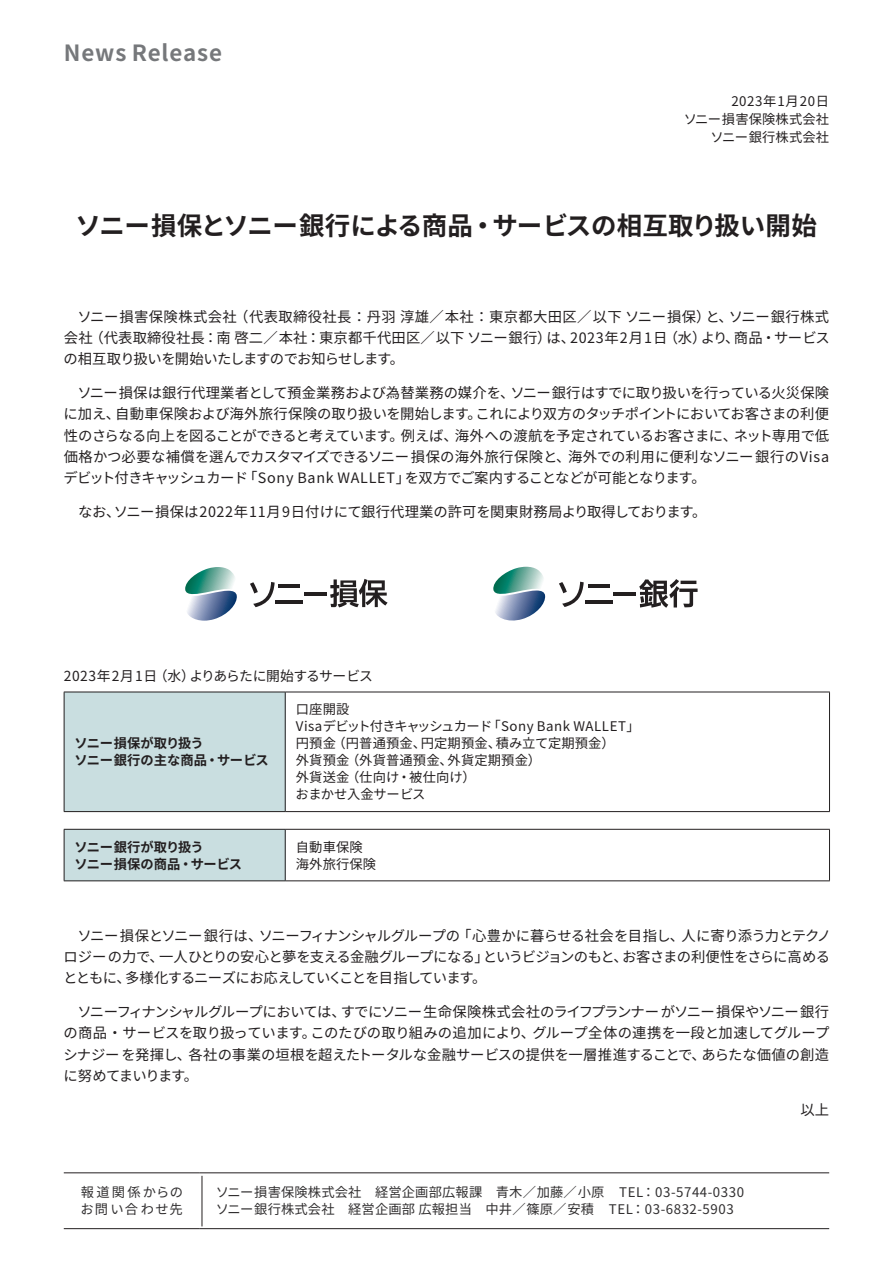
<style>
.page{position:relative;width:893px;height:1263px;background:#fff}
.page>*{position:absolute;margin:0;border:0;box-sizing:border-box;transform-origin:0 0}
.t1{font:700 25.5px "Noto Sans CJ Kjp";letter-spacing:-.005em;color:#231f20}
.t2{font:700 22.35px "Noto Sans CJ Kjp";letter-spacing:.04em;color:#76787b}
.t3{font:14.4px/21.3px "Noto Sans CJ Kjp";letter-spacing:-.015em;color:#231f20}
.t4{font:14.4px "Noto Sans CJ Kjp";letter-spacing:.01em;color:#231f20}
.t5{font:14.4px/21.3px "Noto Sans CJ Kjp";letter-spacing:-.045em;color:#231f20}
.t6{font:14.4px "Noto Sans CJ Kjp";letter-spacing:.025em;color:#231f20}
.t7{font:14.4px/21.3px "Noto Sans CJ Kjp";letter-spacing:-.05em;color:#231f20}
.t8{font:14.4px "Noto Sans CJ Kjp";letter-spacing:-.04em;color:#231f20}
.t9{font:14.4px "Noto Sans CJ Kjp";letter-spacing:-.065em;color:#231f20}
.t10{font:14.4px "Noto Sans CJ Kjp";letter-spacing:.035em;color:#231f20}
.t11{font:14.4px "Noto Sans CJ Kjp";letter-spacing:.05em;color:#231f20}
.t12{font:14.4px "Noto Sans CJ Kjp";letter-spacing:-.06em;color:#231f20}
.t13{font:14.4px "Noto Sans CJ Kjp";letter-spacing:-.055em;color:#231f20}
.t14{font:14.4px "Noto Sans CJ Kjp";letter-spacing:-.095em;color:#231f20}
.t15{font:14.4px "Noto Sans CJ Kjp";letter-spacing:.06em;color:#231f20}
.t16{font:13.8px "Noto Sans CJ Kjp";letter-spacing:-.07em;color:#231f20}
.t17{font:13.8px "Noto Sans CJ Kjp";letter-spacing:.06em;color:#231f20}
.t18{font:13.8px "Noto Sans CJ Kjp";letter-spacing:-.015em;color:#231f20}
.t19{font:13.35px/18px "Noto Sans CJ Kjp";letter-spacing:.01em;color:#231f20}
.t20{font:13.35px/17px "Noto Sans CJ Kjp";letter-spacing:.01em;color:#312f30}
.t21{font:700 13.35px/17px "Noto Sans CJ Kjp";letter-spacing:-.005em;color:#231f20}
.t22{font:13.35px "Noto Sans CJ Kjp";letter-spacing:-.055em;color:#231f20}
.t23{font:13.35px "Noto Sans CJ Kjp";letter-spacing:.04em;color:#231f20}
.t24{font:13.35px/17px "Noto Sans CJ Kjp";letter-spacing:-.01em;color:#231f20}
.t25{font:13.35px/17px "Noto Sans CJ Kjp";letter-spacing:.13em;color:#312f30}
</style>
<div class="page">
<div style="left:64px;top:692px;width:221px;height:119px;background:#c9dee0"></div>
<hr style="left:64px;top:692px;width:221px;height:1px;background:#231f20">
<hr style="left:64px;top:692px;width:1px;height:119px;background:#231f20">
<hr style="left:285px;top:692px;width:545px;height:1px;background:#231f20">
<hr style="left:285px;top:692px;width:1px;height:119px;background:#231f20">
<hr style="left:829px;top:692px;width:1px;height:119px;background:#231f20">
<hr style="left:64px;top:811px;width:221px;height:1px;background:#231f20">
<hr style="left:285px;top:811px;width:545px;height:1px;background:#231f20">
<div style="left:64px;top:829px;width:221px;height:52px;background:#c9dee0"></div>
<hr style="left:64px;top:829px;width:221px;height:1px;background:#231f20">
<hr style="left:64px;top:830px;width:1px;height:50px;background:#231f20">
<hr style="left:285px;top:829px;width:545px;height:1px;background:#231f20">
<hr style="left:285px;top:830px;width:1px;height:50px;background:#231f20">
<hr style="left:829px;top:830px;width:1px;height:50px;background:#231f20">
<hr style="left:64px;top:880px;width:221px;height:1px;background:#231f20">
<hr style="left:285px;top:880px;width:545px;height:1px;background:#231f20">
<hr style="left:279px;top:584px;width:21px;height:4px;background:#231f20">
<hr style="left:304px;top:592px;width:23px;height:4px;background:#231f20">
<hr style="left:276px;top:600px;width:27px;height:4px;background:#231f20">
<svg style="left:250px;top:582px;width:25px;height:25px"></svg>
<svg style="left:330px;top:579px;width:58px;height:28px"></svg>
<svg style="left:185px;top:567px;width:52px;height:54px"></svg>
<svg style="left:493px;top:567px;width:53px;height:54px"></svg>
<svg style="left:639px;top:579px;width:59px;height:29px"></svg>
<hr style="left:588px;top:584px;width:21px;height:4px;background:#231f20">
<hr style="left:613px;top:592px;width:23px;height:3px;background:#231f20">
<hr style="left:585px;top:600px;width:27px;height:3px;background:#231f20">
<svg style="left:559px;top:582px;width:25px;height:25px"></svg>
<hr style="left:64px;top:1172px;width:136px;height:1px;background:#231f20">
<hr style="left:200px;top:1172px;width:629px;height:1px;background:#231f20">
<hr style="left:64px;top:1228px;width:136px;height:1px;background:#231f20">
<hr style="left:200px;top:1228px;width:629px;height:1px;background:#231f20">
<hr style="left:202px;top:1176px;width:1px;height:50px;background:#231f20">
<h2 class="t2" style="left:64px;top:40px;width:160px">News Release</h2>
<p class="t19" style="left:684px;top:93px;width:147px;text-align:right">2023年1月20日<br>ソニー損害保険株式会社ソニー銀行株式会社</p>
<h1 class="t1" style="left:75px;top:212px;width:743px">ソニー損保とソニー銀行による商品・サービスの相互取り扱い開始</h1>
<p class="t6" style="left:234px;top:308px;width:478px">（代表取締役社長：丹羽淳雄／本社：東京都大田区／以下ソニー損保）</p>
<p class="t6" style="left:64px;top:308px;width:175px">　ソニー損害保険株式会社</p>
<p class="t6" style="left:729px;top:308px;width:102px">ソニー銀行株式</p>
<p class="t3" style="left:706px;top:306px;width:29px">と、</p>
<p class="t4" style="left:89px;top:329px;width:464px">（代表取締役社長：南啓二／本社：東京都千代田区／以下ソニー銀行）</p>
<p class="t15" style="left:570px;top:329px;width:99px">2023年2月1日</p>
<p class="t7" style="left:64px;top:327px;width:342px">会社<br>の相互取り扱いを開始いたしますのでお知らせします。</p>
<p class="t3" style="left:547px;top:327px;width:30px">は、</p>
<p class="t3" style="left:664px;top:327px;width:44px">（水）</p>
<p class="t3" style="left:734px;top:327px;width:98px">商品・サービス</p>
<p class="t3" style="left:701px;top:327px;width:40px">より、</p>
<p class="t3" style="left:476px;top:383px;width:355px;text-indent:-412px">　ソニー損保は銀行代理業者として預金業務および為替業務の媒介を、<br>これにより双方のタッチポイントにおいてお客さまの利便</p>
<p class="t5" style="left:510px;top:383px;width:320px">ソニー銀行はすでに取り扱いを行っている火災保険</p>
<p class="t3" style="left:115px;top:404px;width:368px">自動車保険および海外旅行保険の取り扱いを開始します。</p>
<p class="t3" style="left:64px;top:404px;width:58px">に加え、</p>
<p class="t5" style="left:64px;top:425px;width:342px">性のさらなる向上を図ることができると考えています。</p>
<p class="t3" style="left:455px;top:425px;width:284px">海外への渡航を予定されているお客さまに、</p>
<p class="t8" style="left:734px;top:427px;width:97px">ネット専用で低</p>
<p class="t3" style="left:401px;top:425px;width:58px">例えば、</p>
<p class="t3" style="left:405px;top:446px;width:302px;text-indent:-341px">価格かつ必要な補償を選んでカスタマイズできるソニー損保の海外旅行保険と、<br>を双方でご案内することなどが可能となります。</p>
<p class="t10" style="left:568px;top:449px;width:263px">海外での利用に便利なソニー銀行のVisa</p>
<p class="t12" style="left:63px;top:470px;width:186px">デビット付きキャッシュカード</p>
<p class="t4" style="left:114px;top:504px;width:594px">ソニー損保は2022年11月9日付けにて銀行代理業の許可を関東財務局より取得しております。</p>
<p class="t11" style="left:243px;top:470px;width:168px">「Sony Bank WALLET」</p>
<p class="t3" style="left:64px;top:502px;width:58px">　なお、</p>
<p class="t17" style="left:64px;top:669px;width:95px">2023年2月1日</p>
<p class="t18" style="left:154px;top:669px;width:43px">（水）</p>
<p class="t16" style="left:189px;top:669px;width:185px">よりあらたに開始するサービス</p>
<p class="t19" style="left:296px;top:701px;width:55px">口座開設</p>
<p class="t22" style="left:296px;top:719px;width:198px">Visaデビット付きキャッシュカード</p>
<p class="t23" style="left:487px;top:719px;width:154px">「Sony Bank WALLET「</p>
<p class="t21" style="left:74px;top:735px;width:196px">ソニー損保が取り扱う<br>ソニー銀行の主な商品・サービス</p>
<p class="t19" style="left:333px;top:735px;width:95px">（円普通預金、</p>
<p class="t19" style="left:496px;top:735px;width:121px">積み立て定期預金(</p>
<p class="t19" style="left:296px;top:735px;width:42px">円預金</p>
<p class="t19" style="left:421px;top:735px;width:82px">円定期預金、</p>
<p class="t19" style="left:346px;top:752px;width:108px">（外貨普通預金、</p>
<p class="t19" style="left:448px;top:752px;width:95px">外貨定期預金(</p>
<p class="t19" style="left:346px;top:752px;width:131px;line-height:17px;text-indent:-50px">外貨預金<br>（仕向け・被仕向け(</p>
<p class="t24" style="left:296px;top:769px;width:131px">外貨送金<br>おまかせ入金サービス</p>
<p class="t21" style="left:74px;top:838px;width:169px">ソニー銀行が取り扱う<br>ソニー損保の商品・サービス</p>
<p class="t19" style="left:296px;top:838px;width:82px;line-height:17px">自動車保険海外旅行保険</p>
<p class="t3" style="left:457px;top:925px;width:229px">「心豊かに暮らせる社会を目指し、</p>
<p class="t9" style="left:259px;top:927px;width:203px">ソニーフィナンシャルグループの</p>
<p class="t3" style="left:64px;top:925px;width:200px">　ソニー損保とソニー銀行は、</p>
<p class="t13" style="left:682px;top:927px;width:151px">人に寄り添う力とテクノ</p>
<p class="t3" style="left:159px;top:946px;width:331px">一人ひとりの安心と夢を支える金融グループになる」</p>
<p class="t3" style="left:622px;top:946px;width:209px">お客さまの利便性をさらに高める</p>
<p class="t5" style="left:125px;top:946px;width:363px;text-indent:-62px">ロジーの力で、<br>多様化するニーズにお応えしていくことを目指しています。</p>
<p class="t14" style="left:483px;top:948px;width:146px">というビジョンのもと、</p>
<p class="t3" style="left:63px;top:967px;width:69px">とともに、</p>
<p class="t8" style="left:341px;top:1004px;width:490px">すでにソニー生命保険株式会社のライフプランナーがソニー損保やソニー銀行</p>
<p class="t9" style="left:64px;top:1004px;width:284px">　ソニーフィナンシャルグループにおいては、</p>
<p class="t3" style="left:310px;top:1023px;width:226px">このたびの取り組みの追加により、</p>
<p class="t4" style="left:532px;top:1025px;width:299px">グループ全体の連携を一段と加速してグループ</p>
<p class="t3" style="left:64px;top:1023px;width:254px">の商品・サービスを取り扱っています。</p>
<p class="t3" style="left:189px;top:1044px;width:519px">各社の事業の垣根を超えたトータルな金融サービスの提供を一層推進することで、</p>
<p class="t7" style="left:64px;top:1044px;width:136px">シナジーを発揮し、に努めてまいります。</p>
<p class="t3" style="left:701px;top:1044px;width:129px">あらたな価値の創造</p>
<p class="t25" style="left:81px;top:1184px;width:104px">報道関係からのお問い合わせ先</p>
<p class="t20" style="left:216px;top:1184px;width:530px">ソニー損害保険株式会社　経営企画部広報課　青木／加藤／小原　TEL：03-5744-0330ソニー銀行株式会社　経営企画部広報担当　中井／篠原／安積　TEL：03-6832-5903</p>
<p class="t3" style="left:800px;top:1099px;width:30px">以上</p>
</div>
